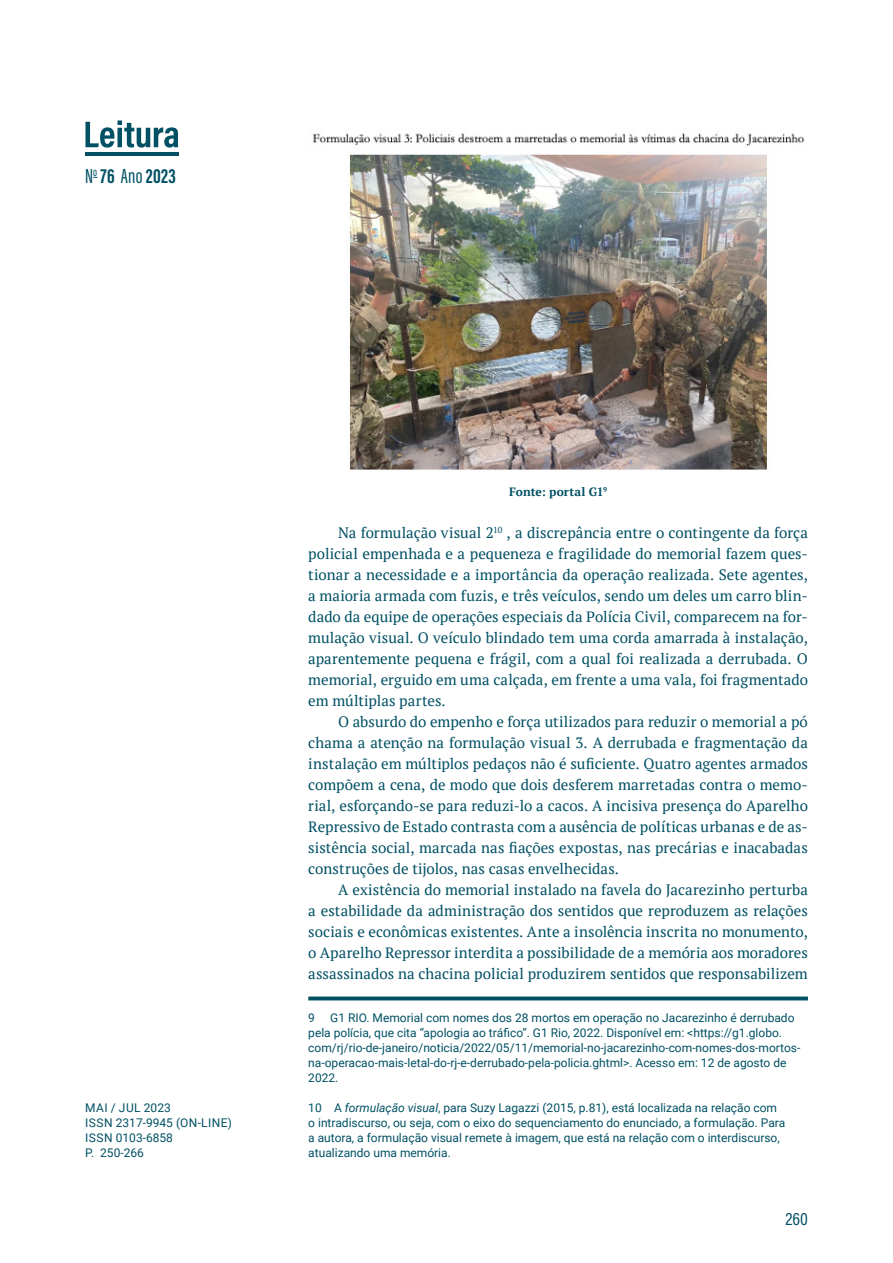
<style>
.page{position:relative;width:893px;height:1263px;background:#fff}
.page>*{position:absolute;margin:0;border:0;box-sizing:border-box;transform-origin:0 0}
.t1{font:700 21px "Acumin Pro Extra Cond";letter-spacing:.015em;color:#015064}
.t2{font:18px "Acumin Pro Cond";color:#015064}
.TXT_Paragrafo-com-re{font:15px/21px "PT Serif";color:#015064;text-align:justify}
.RODAPE{font:12px/15px "Roboto";color:#015064}
.TXT_Legendas{font:700 12px "PT Serif";letter-spacing:.005em;color:#015064}
.s1{font-weight:400}
.s2{font-style:italic}
</style>
<div class="page">
<svg style="left:85px;top:120px;width:93px;height:28px"></svg>
<hr style="left:85px;top:152px;width:94px;height:4px;background:#015064">
<svg style="left:308px;top:996px;width:500px;height:4px;background:#246879"></svg>
<img style="left:312px;top:133px;width:493px;height:337px">
<h1 class="t1" style="left:85px;top:163px;width:92px"><span class="s1">N</span><sup>o</sup> 76 <span class="s1">Ano</span> 2023</h1>
<p class="RODAPE" style="left:85px;top:1099px;width:148px">MAI / JUL 2023<br>ISSN 2317-9945 (ON-LINE)<br>ISSN 0103-6858<br>P. 250-266</p>
<p class="TXT_Legendas" style="left:509px;top:484px;width:99px">Fonte: portal G1<sup>9</sup></p>
<p class="TXT_Paragrafo-com-re" style="left:308px;top:522px;width:501px;text-indent:30px">Na formulação visual 2<sup>10</sup> , a discrepância entre o contingente da força policial empenhada e a pequeneza e fragilidade do memorial fazem ques&shy;tionar a necessidade e a importância da operação realizada. Sete agentes, a maioria armada com fuzis, e três veículos, sendo um deles um carro blin&shy;dado da equipe de operações especiais da Polícia Civil, comparecem na for&shy;mulação visual. O veículo blindado tem uma corda amarrada à instalação, aparentemente pequena e frágil, com a qual foi realizada a derrubada. O memorial, erguido em uma calçada, em frente a uma vala, foi fragmentado em múltiplas partes.</p>
<p class="TXT_Paragrafo-com-re" style="left:308px;top:711px;width:501px;text-indent:30px">O absurdo do empenho e força utilizados para reduzir o memorial a pó chama a atenção na formulação visual 3. A derrubada e fragmentação da instalação em múltiplos pedaços não é suficiente. Quatro agentes armados compõem a cena, de modo que dois desferem marretadas contra o memo&shy;rial, esforçando-se para reduzi-lo a cacos. A incisiva presença do Aparelho Repressivo de Estado contrasta com a ausência de políticas urbanas e de as&shy;sistência social, marcada nas fiações expostas, nas precárias e inacabadas construções de tijolos, nas casas envelhecidas.</p>
<p class="TXT_Paragrafo-com-re" style="left:308px;top:879px;width:501px;text-indent:30px">A existência do memorial instalado na favela do Jacarezinho perturba a estabilidade da administração dos sentidos que reproduzem as relações sociais e econômicas existentes. Ante a insolência inscrita no monumento, o Aparelho Repressor interdita a possibilidade de a memória aos moradores assassinados na chacina policial produzirem sentidos que responsabilizem</p>
<p class="RODAPE" style="left:308px;top:1010px;width:8px">9</p>
<p class="RODAPE" style="left:308px;top:1010px;width:494px;text-indent:22px">G1 RIO. Memorial com nomes dos 28 mortos em operação no Jacarezinho é derrubado pela polícia, que cita “apologia ao tráfico”. G1 Rio, 2022. Disponível em: &lt;https://g1.globo. com/rj/rio-de-janeiro/noticia/2022/05/11/memorial-no-jacarezinho-com-nomes-dos-mortos&shy;na-operacao-mais-letal-do-rj-e-derrubado-pela-policia.ghtml&gt;. Acesso em: 12 de agosto de 2022.</p>
<p class="RODAPE" style="left:308px;top:1099px;width:478px">10 A <span class="s2">formulação visual</span>, para Suzy Lagazzi (2015, p.81), está localizada na relação com o intradiscurso, ou seja, com o eixo do sequenciamento do enunciado, a formulação. Para a autora, a formulação visual remete à imagem, que está na relação com o interdiscurso, atualizando uma memória.</p>
<p class="t2" style="left:785px;top:1207px;width:24px">260</p>
</div>
